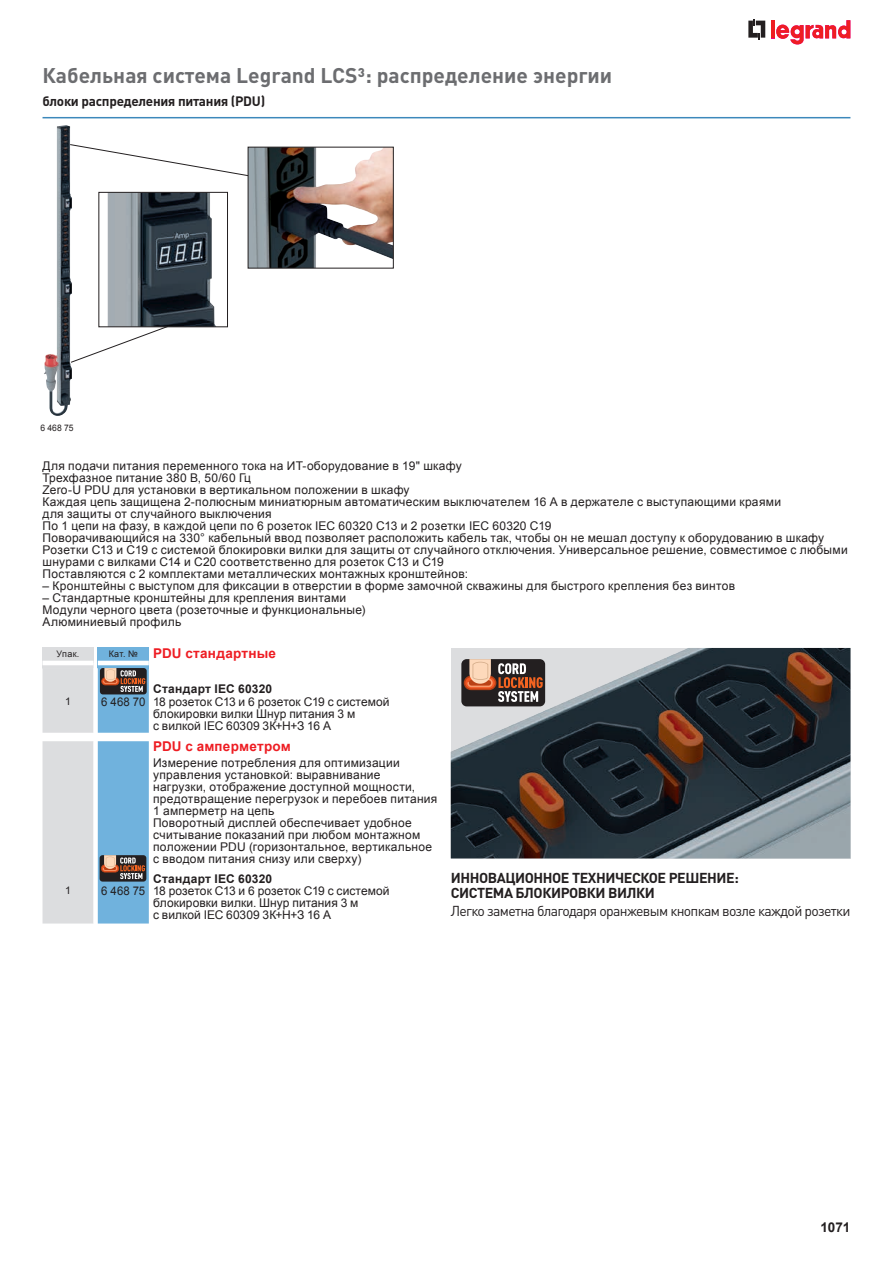
<style>
.page{position:relative;width:893px;height:1263px;background:#fff}
.page>*{position:absolute;margin:0;border:0;box-sizing:border-box;transform-origin:0 0}
.t1{font:700 21px "DIN Pro";color:#6c6d70}
.t2{font:14.25px "DIN Pro";letter-spacing:-.045em;color:#231f20}
.t3{font:700 14.25px/15px "DIN Pro";letter-spacing:-.03em;color:#231f20}
.t4{font:700 13.5px "Arial";letter-spacing:.015em;color:#ee1d23}
.t5{font:700 13.5px "DIN Pro";letter-spacing:-.02em;color:#231f20}
.t6{font:700 13.5px "Arial";color:#231f20}
.t7{font:12px/12px "Arial";letter-spacing:.025em;color:#231f20}
.t8{font:12px/12px "Arial";letter-spacing:.005em;color:#231f20;scale:.95 1}
.t9{font:700 12px "Arial";letter-spacing:.025em;color:#231f20}
.t10{font:10.5px "Arial";color:#231f20}
.t11{font:9px "Arial";color:#231f20;scale:.95 1}
.t12{font:9px "Arial";color:#231f20}
.s1{font-weight:400;font-size:9px;color:#231f20}
</style>
<div class="page">
<svg style="left:748px;top:19px;width:17px;height:20px"></svg>
<hr style="left:771px;top:20px;width:4px;height:18px;background:#ee1d23">
<svg style="left:776px;top:20px;width:74px;height:25px"></svg>
<hr style="left:43px;top:117px;width:807px;height:1px;background:#3c88bb">
<img style="left:44px;top:126px;width:28px;height:290px">
<svg style="left:70px;top:326px;width:99px;height:37px"></svg>
<img style="left:108px;top:194px;width:107px;height:131px">
<div style="left:99px;top:192px;width:129px;height:135px;border:1px solid #231f20"></div>
<svg style="left:70px;top:144px;width:181px;height:33px"></svg>
<img style="left:250px;top:149px;width:142px;height:117px">
<div style="left:248px;top:147px;width:146px;height:121px;border:1px solid #231f20"></div>
<img style="left:451px;top:648px;width:399px;height:210px">
<div style="left:461px;top:659px;width:84px;height:47px;background:#231f20;border-radius:5px"></div>
<svg style="left:464px;top:659px;width:79px;height:43px"></svg>
<svg style="left:43px;top:648px;width:106px;height:85px;background:#aec0cd"></svg>
<svg style="left:43px;top:741px;width:106px;height:182px;background:#aac4d6"></svg>
<h1 class="t1" style="left:43px;top:61px;width:571px">Кабельная система Legrand LCS³: распределение энергии</h1>
<p class="t5" style="left:43px;top:92px;width:224px">блоки распределения питания (PDU)</p>
<p class="t11" style="left:40px;top:422px;width:37px">6 468 75</p>
<p class="t7" style="left:43px;top:460px;width:807px">Для подачи питания переменного тока на ИТ-оборудование в 19" шкафу<br>Трехфазное питание 380 В, 50/60 Гц<br>Zero-U PDU для установки в вертикальном положении в шкафу<br>Каждая цепь защищена 2-полюсным миниатюрным автоматическим выключателем 16 A в держателе с выступающими краями<br>для защиты от случайного выключения<br>По 1 цепи на фазу, в каждой цепи по 6 розеток IEC 60320 C13 и 2 розетки IEC 60320 C19<br>Поворачивающийся на 330° кабельный ввод позволяет расположить кабель так, чтобы он не мешал доступу к оборудованию в шкафу Розетки C13 и C19 с системой блокировки вилки для защиты от случайного отключения. Универсальное решение, совместимое с любыми шнурами с вилками C14 и С20 соответственно для розеток С13 и С19<br>Поставляются с 2 комплектами металлических монтажных кронштейнов:</p>
<p class="t7" style="left:43px;top:580px;width:694px">– Кронштейны с выступом для фиксации в отверстии в форме замочной скважины для быстрого крепления без винтов</p>
<p class="t7" style="left:43px;top:592px;width:325px">– Стандартные кронштейны для крепления винтами<br>Модули черного цвета (розеточные и функциональные)<br>Алюминиевый профиль</p>
<p class="t12" style="left:57px;top:648px;width:24px">Упак.</p>
<p class="t4" style="left:109px;top:644px;width:169px"><span class="s1">Кат. №</span> PDU стандартные</p>
<p class="t9" style="left:153px;top:681px;width:121px">Стандарт IEC 60320</p>
<p class="t10" style="left:65px;top:694px;width:7px">1</p>
<p class="t8" style="left:153px;top:696px;width:250px;text-indent:-52px">6 468 70 18 розеток С13 и 6 розеток С19 с системой блокировки вилки Шнур питания 3 м<br>с вилкой IEC 60309 3К+Н+З 16 А</p>
<p class="t4" style="left:153px;top:737px;width:139px">PDU с амперметром</p>
<p class="t7" style="left:153px;top:757px;width:286px">Измерение потребления для оптимизации управления установкой: выравнивание<br>нагрузки, отображение доступной мощности, предотвращение перегрузок и перебоев питания 1 амперметр на цепь<br>Поворотный дисплей обеспечивает удобное считывание показаний при любом монтажном положении PDU (горизонтальное, вертикальное с вводом питания снизу или сверху)</p>
<p class="t9" style="left:153px;top:870px;width:121px">Стандарт IEC 60320</p>
<p class="t10" style="left:65px;top:884px;width:7px">1</p>
<p class="t8" style="left:153px;top:885px;width:250px;text-indent:-52px">6 468 75 18 розеток С13 и 6 розеток С19 с системой блокировки вилки. Шнур питания 3 м<br>с вилкой IEC 60309 3К+Н+З 16 A</p>
<p class="t3" style="left:451px;top:870px;width:290px">ИННОВАЦИОННОЕ ТЕХНИЧЕСКОЕ РЕШЕНИЕ:<br>СИСТЕМА БЛОКИРОВКИ ВИЛКИ</p>
<p class="t2" style="left:451px;top:901px;width:401px">Легко заметна благодаря оранжевым кнопкам возле каждой розетки</p>
<p class="t6" style="left:820px;top:1219px;width:32px">1071</p>
</div>
